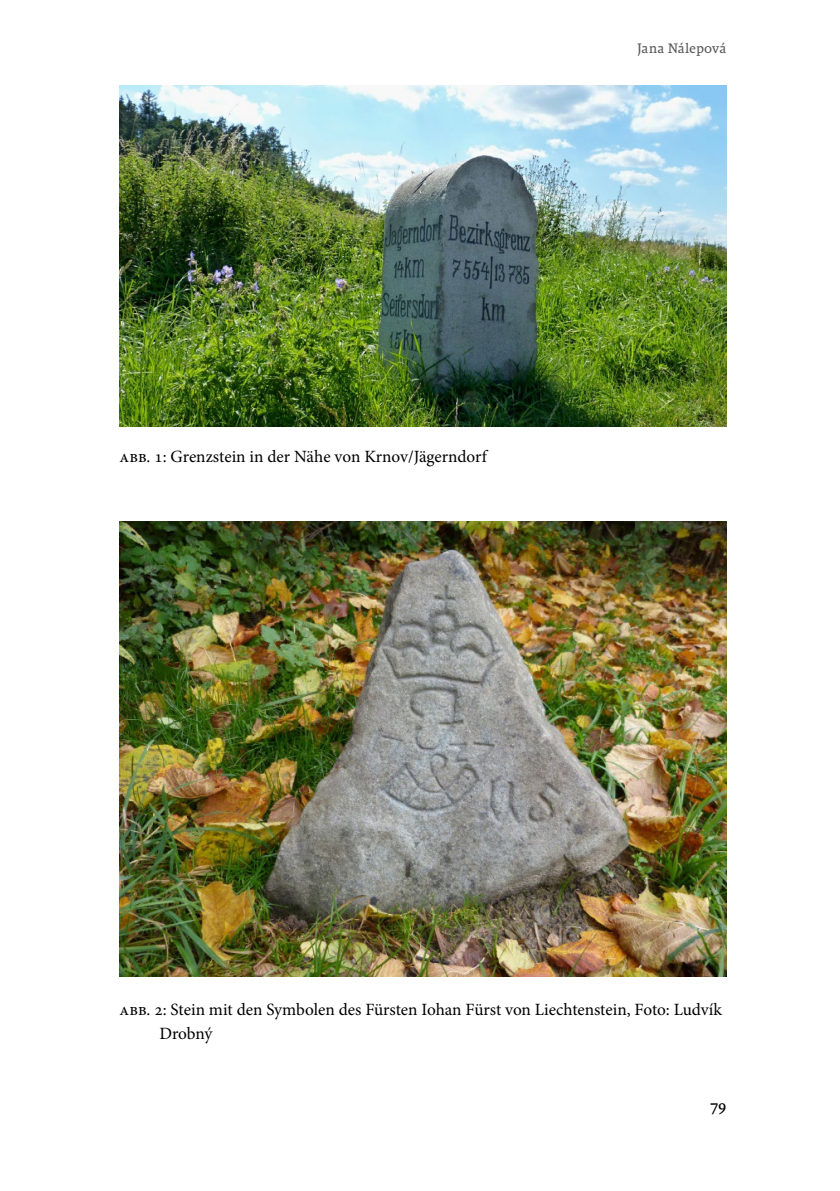
<style>
.page{position:relative;width:840px;height:1191px;background:#fff}
.page>*{position:absolute;margin:0;border:0;box-sizing:border-box;transform-origin:0 0}
.t1{font:17.2px/24px "Minion Pro";letter-spacing:-.005em;color:#000}
.t2{font:16px "Malaga OTCE";color:#000}
.t3{font:14px "Malaga OTCE";letter-spacing:.005em;color:#575756}
</style>
<div class="page">
<img style="left:119px;top:85px;width:607px;height:341px">
<img style="left:119px;top:521px;width:607px;height:455px">
<p class="t3" style="left:636px;top:40px;width:91px">Jana Nálepová</p>
<p class="t1" style="left:120px;top:445px;width:368px">Abb. 1: Grenzstein in der Nähe von Krnov/Jägerndorf</p>
<p class="t1" style="left:159px;top:997px;width:564px;text-indent:-40px">Abb. 2: Stein mit den Symbolen des Fürsten Iohan Fürst von Liechtenstein, Foto: Ludvík<br>Drobný</p>
<p class="t2" style="left:710px;top:1097px;width:17px">79</p>
</div>
